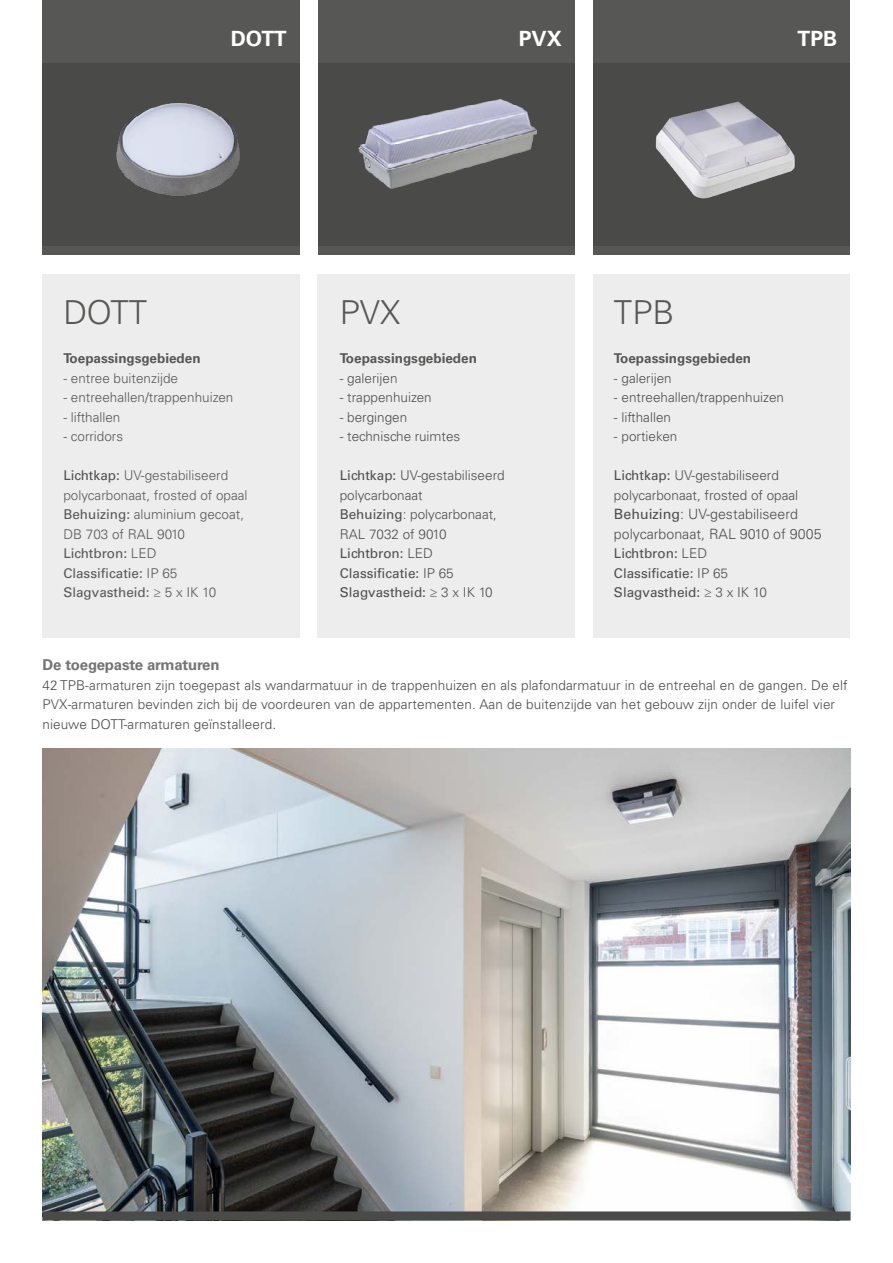
<style>
.page{position:relative;width:893px;height:1263px;background:#fff}
.page>*{position:absolute;margin:0;border:0;box-sizing:border-box;transform-origin:0 0}
._2017_Tech_specs{font:300 33px "Univers LT Std";color:#575756}
.t1{font:700 21px "Univers LT Std";color:#fff}
.Body_Opsomming_tab{font:700 15px "Univers LT Std";letter-spacing:-.01em;color:#757474}
._2017_Body{font:300 14.25px/19.5px "Univers LT Std";color:#4f4e4e}
.Body{font:300 13.5px/19.5px "Univers LT Std";letter-spacing:.01em;color:#4a4a49}
._2017_Body-2{font:300 13.5px/19.5px "Univers LT Std";color:#4f4e4e}
.t2{font:300 13.5px/19.5px "Univers LT Std";color:#575756}
._2017_Body-3{font:13.5px "Univers LT Std";color:#4f4e4e}
._2017_Tussenkopje{font:700 13.5px "Univers LT Std";color:#575756}
._2017_Body-4{font:300 13.5px/19.5px "Univers LT Std";color:#5b5b5a}
.t3{font:13.5px "Univers LT Std";color:#575756}
.s1{font-weight:400;color:#4f4e4e}
.s2{font-weight:400}
.s3{font-weight:300}
</style>
<div class="page">
<div style="left:43px;top:62px;width:257px;height:185px;background:#4a4a49"></div>
<div style="left:318px;top:62px;width:257px;height:185px;background:#4a4a49"></div>
<div style="left:593px;top:62px;width:257px;height:185px;background:#4a4a49"></div>
<img style="left:655px;top:101px;width:140px;height:98px">
<img style="left:358px;top:98px;width:179px;height:91px">
<img style="left:116px;top:103px;width:124px;height:93px">
<div style="left:43px;top:0;width:257px;height:62px;background:#575756"></div>
<div style="left:318px;top:0;width:257px;height:62px;background:#575756"></div>
<div style="left:593px;top:0;width:257px;height:62px;background:#575756"></div>
<div style="left:43px;top:247px;width:257px;height:8px;background:#575756"></div>
<div style="left:318px;top:247px;width:257px;height:8px;background:#575756"></div>
<div style="left:593px;top:247px;width:257px;height:8px;background:#575756"></div>
<div style="left:42px;top:274px;width:257px;height:363px;background:#ededed"></div>
<div style="left:317px;top:274px;width:258px;height:364px;background:#ededed"></div>
<div style="left:593px;top:274px;width:257px;height:363px;background:#ededed"></div>
<img style="left:42px;top:748px;width:808px;height:472px">
<div style="left:43px;top:1211px;width:807px;height:9px;background:#4a4a49"></div>
<p class="t1" style="left:231px;top:27px;width:57px">DOTT</p>
<p class="t1" style="left:519px;top:27px;width:45px">PVX</p>
<p class="t1" style="left:798px;top:27px;width:41px">TPB</p>
<p class="_2017_Tech_specs" style="left:63px;top:292px;width:85px">DOTT</p>
<p class="_2017_Tussenkopje" style="left:63px;top:350px;width:139px">Toepassingsgebieden</p>
<p class="t2" style="left:63px;top:368px;width:116px">- entree buitenzijde</p>
<p class="t2" style="left:63px;top:387px;width:172px">- entreehallen/trappenhuizen</p>
<p class="t2" style="left:63px;top:407px;width:59px">- lifthallen</p>
<p class="t2" style="left:63px;top:426px;width:61px">- corridors</p>
<p class="_2017_Body-4" style="left:63px;top:465px;width:186px"><span class="s1">Lichtkap:</span> UV-gestabiliseerd polycarbonaat, frosted of opaal</p>
<p class="t2" style="left:63px;top:504px;width:182px"><span class="s2">Behuizing:</span> aluminium gecoat,<br>DB 703 of RAL 9010</p>
<p class="t3" style="left:63px;top:545px;width:95px">Lichtbron: <span class="s3">LED</span></p>
<p class="t3" style="left:63px;top:565px;width:116px">Classificatie: <span class="s3">IP 65</span></p>
<p class="t3" style="left:63px;top:584px;width:154px">Slagvastheid: <span class="s3">≥ 5 x IK 10</span></p>
<p class="_2017_Tech_specs" style="left:340px;top:292px;width:62px">PVX</p>
<p class="_2017_Tussenkopje" style="left:340px;top:350px;width:139px">Toepassingsgebieden</p>
<p class="_2017_Body-2" style="left:340px;top:368px;width:59px">- galerijen</p>
<p class="_2017_Body-2" style="left:340px;top:387px;width:94px">- trappenhuizen</p>
<p class="_2017_Body-2" style="left:340px;top:407px;width:69px">- bergingen</p>
<p class="_2017_Body-2" style="left:340px;top:426px;width:122px">- technische ruimtes</p>
<p class="_2017_Body-2" style="left:340px;top:465px;width:166px"><span class="s2">Lichtkap:</span> UV-gestabiliseerd polycarbonaat</p>
<p class="_2017_Body-2" style="left:340px;top:504px;width:159px"><span class="s2">Behuizing</span>: polycarbonaat,<br>RAL 7032 of 9010</p>
<p class="_2017_Body-3" style="left:340px;top:545px;width:95px">Lichtbron: <span class="s3">LED</span></p>
<p class="_2017_Body-3" style="left:340px;top:565px;width:116px">Classificatie: <span class="s3">IP 65</span></p>
<p class="_2017_Body-3" style="left:340px;top:584px;width:154px">Slagvastheid: <span class="s3">≥ 3 x IK 10</span></p>
<p class="_2017_Tech_specs" style="left:614px;top:292px;width:62px">TPB</p>
<p class="_2017_Tussenkopje" style="left:614px;top:350px;width:139px">Toepassingsgebieden</p>
<p class="_2017_Body-2" style="left:614px;top:368px;width:59px">- galerijen</p>
<p class="_2017_Body-2" style="left:614px;top:387px;width:172px">- entreehallen/trappenhuizen</p>
<p class="_2017_Body-2" style="left:614px;top:407px;width:59px">- lifthallen</p>
<p class="_2017_Body-2" style="left:614px;top:426px;width:65px">- portieken</p>
<p class="_2017_Body-2" style="left:614px;top:465px;width:186px"><span class="s2">Lichtkap:</span> UV-gestabiliseerd polycarbonaat, frosted of opaal</p>
<p class="_2017_Body" style="left:614px;top:504px;width:209px"><span class="s2">Behuizing</span>: UV-gestabiliseerd polycarbonaat, RAL 9010 of 9005</p>
<p class="_2017_Body-3" style="left:614px;top:545px;width:95px">Lichtbron: <span class="s3">LED</span></p>
<p class="_2017_Body-3" style="left:614px;top:565px;width:116px">Classificatie: <span class="s3">IP 65</span></p>
<p class="_2017_Body-3" style="left:614px;top:584px;width:154px">Slagvastheid: <span class="s3">≥ 3 x IK 10</span></p>
<p class="Body_Opsomming_tab" style="left:43px;top:656px;width:179px">De toegepaste armaturen</p>
<p class="Body" style="left:43px;top:675px;width:807px">42 TPB-armaturen zijn toegepast als wandarmatuur in de trappenhuizen en als plafondarmatuur in de entreehal en de gangen. De elf<br>PVX-armaturen bevinden zich bij de voordeuren van de appartementen. Aan de buitenzijde van het gebouw zijn onder de luifel vier nieuwe DOTT-armaturen geïnstalleerd.</p>
</div>
